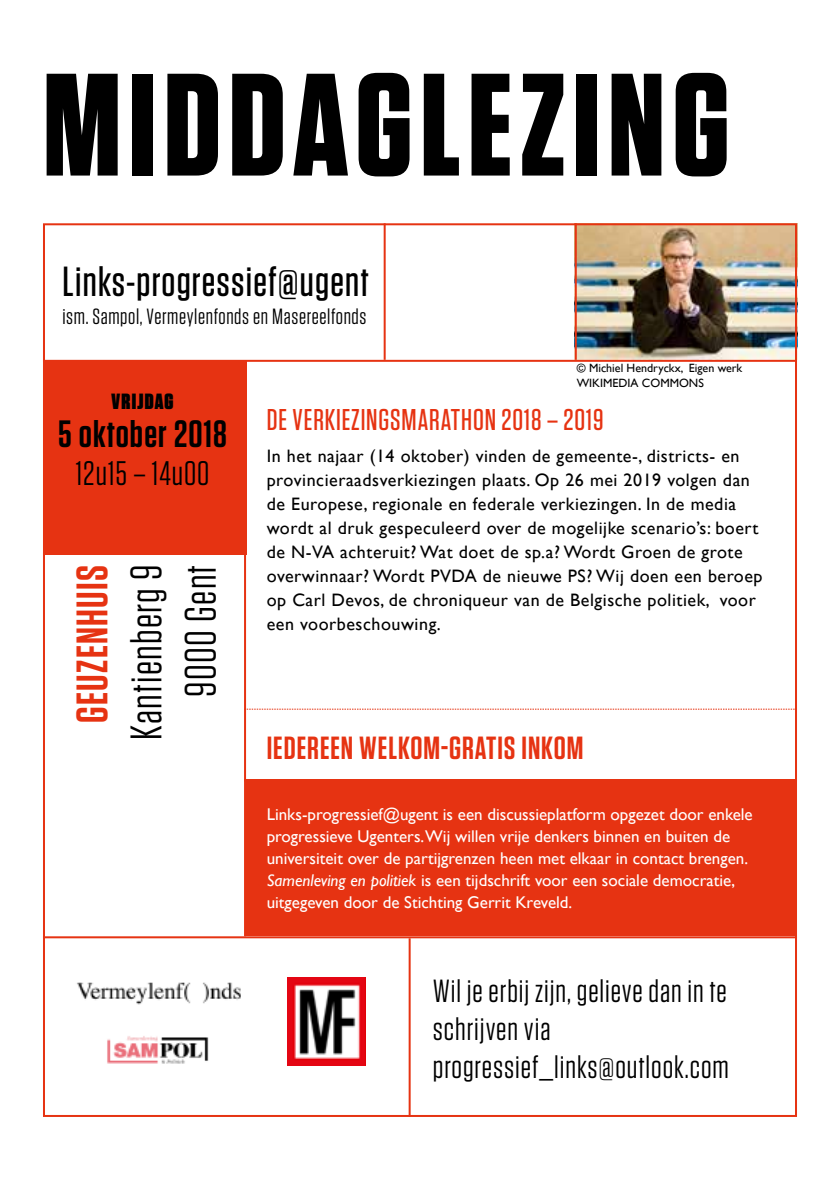
<style>
.page{position:relative;width:840px;height:1191px;background:#fff}
.page>*{position:absolute;margin:0;border:0;box-sizing:border-box;transform-origin:0 0}
.t1{font:700 145.4px "Tungsten";letter-spacing:.05em;color:#000}
.t2{font:44px/54px "Tungsten";letter-spacing:.03em;color:#000;text-align:right}
.t3{font:600 44px "Tungsten";letter-spacing:.03em;color:#e63312}
.t4{font:500 42px "Tungsten";letter-spacing:.03em;color:#000}
.t5{font:600 38px "Tungsten";letter-spacing:.03em;color:#000}
.t6{font:34px "Tungsten";letter-spacing:.03em;color:#000}
.t7{font:32px/38px "Tungsten";letter-spacing:.03em;color:#000}
.t8{font:600 32px "Tungsten";letter-spacing:.03em;color:#e63312}
.t9{font:500 30px "Tungsten";letter-spacing:.03em;color:#e63312}
.t10{font:22px "Tungsten";letter-spacing:.03em;color:#000}
.t11{font:900 22px "Tungsten";letter-spacing:.06em;color:#000}
.t12{font:18px/24px "Gill Sans";letter-spacing:.03em;color:#000}
.t13{font:17px/22px "Gill Sans";color:#fff}
.t14{font:12px/14.4px "Gill Sans";color:#000}
.s1{font-style:italic}
</style>
<div class="page">
<img style="left:576px;top:226px;width:217px;height:134px">
<div style="left:43px;top:360px;width:203px;height:194px;background:#e63312"></div>
<hr style="left:43px;top:360px;width:753px;height:2px;background:#e63312">
<hr style="left:383px;top:223px;width:2px;height:137px;background:#e63312">
<hr style="left:574px;top:223px;width:2px;height:137px;background:#e63312">
<hr style="left:43px;top:936px;width:753px;height:2px;background:#e63312">
<hr style="left:244px;top:362px;width:2px;height:574px;background:#e63312">
<div style="left:246px;top:779px;width:550px;height:157px;background:#e63312"></div>
<hr style="left:408px;top:938px;width:2px;height:179px;background:#e63312">
<img style="left:107px;top:1036px;width:102px;height:28px">
<img style="left:287px;top:977px;width:78px;height:88px">
<svg style="left:246px;top:709px;width:547px;height:1px"></svg>
<img style="left:76px;top:982px;width:165px;height:23px">
<h1 class="t1" style="left:43px;top:47px;width:688px">MIDDAGLEZING</h1>
<h3 class="t4" style="left:62px;top:259px;width:308px">Links-progressief@ugent</h3>
<p class="t10" style="left:62px;top:305px;width:305px">ism. Sampol, Vermeylenfonds en Masereelfonds</p>
<p class="t14" style="left:576px;top:361px;width:167px">© Michiel Hendryckx, Eigen werk<br>WIKIMEDIA COMMONS</p>
<p class="t11" style="left:111px;top:389px;width:63px">VRIJDAG</p>
<h3 class="t5" style="left:58px;top:414px;width:170px">5 oktober 2018</h3>
<h3 class="t6" style="left:76px;top:456px;width:135px">12u15 – 14u00</h3>
<h2 class="t3" style="left:69px;top:723px;width:159px;rotate:-90deg">GEUZENHUIS</h2>
<h2 class="t2" style="left:120px;top:739px;width:176px;rotate:-90deg">Kantienberg 9<br>9000 Gent</h2>
<h3 class="t9" style="left:266px;top:403px;width:338px">DE VERKIEZINGSMARATHON 2018 – 2019</h3>
<p class="t12" style="left:266px;top:443px;width:497px">In het najaar (14 oktober) vinden de gemeente-, districts- en provincieraadsverkiezingen plaats. Op 26 mei 2019 volgen dan de Europese, regionale en federale verkiezingen. In de media wordt al druk gespeculeerd over de mogelijke scenario’s: boert de N-VA achteruit? Wat doet de sp.a? Wordt Groen de grote overwinnaar? Wordt PVDA de nieuwe PS? Wij doen een beroep op Carl Devos, de chroniqueur van de Belgische politiek, voor een voorbeschouwing.</p>
<h3 class="t8" style="left:266px;top:731px;width:318px">IEDEREEN WELKOM-GRATIS INKOM</h3>
<p class="t13" style="left:266px;top:803px;width:487px">Links-progressief@ugent is een discussieplatform opgezet door enkele progressieve Ugenters.Wij willen vrije denkers binnen en buiten de universiteit over de partijgrenzen heen met elkaar in contact brengen.<br><span class="s1">Samenleving en politiek</span> is een tijdschrift voor een sociale democratie, uitgegeven door de Stichting Gerrit Kreveld.</p>
<h3 class="t7" style="left:432px;top:972px;width:297px">Wil je erbij zijn, gelieve dan in te schrijven via progressief_links@outlook.com</h3>
</div>
